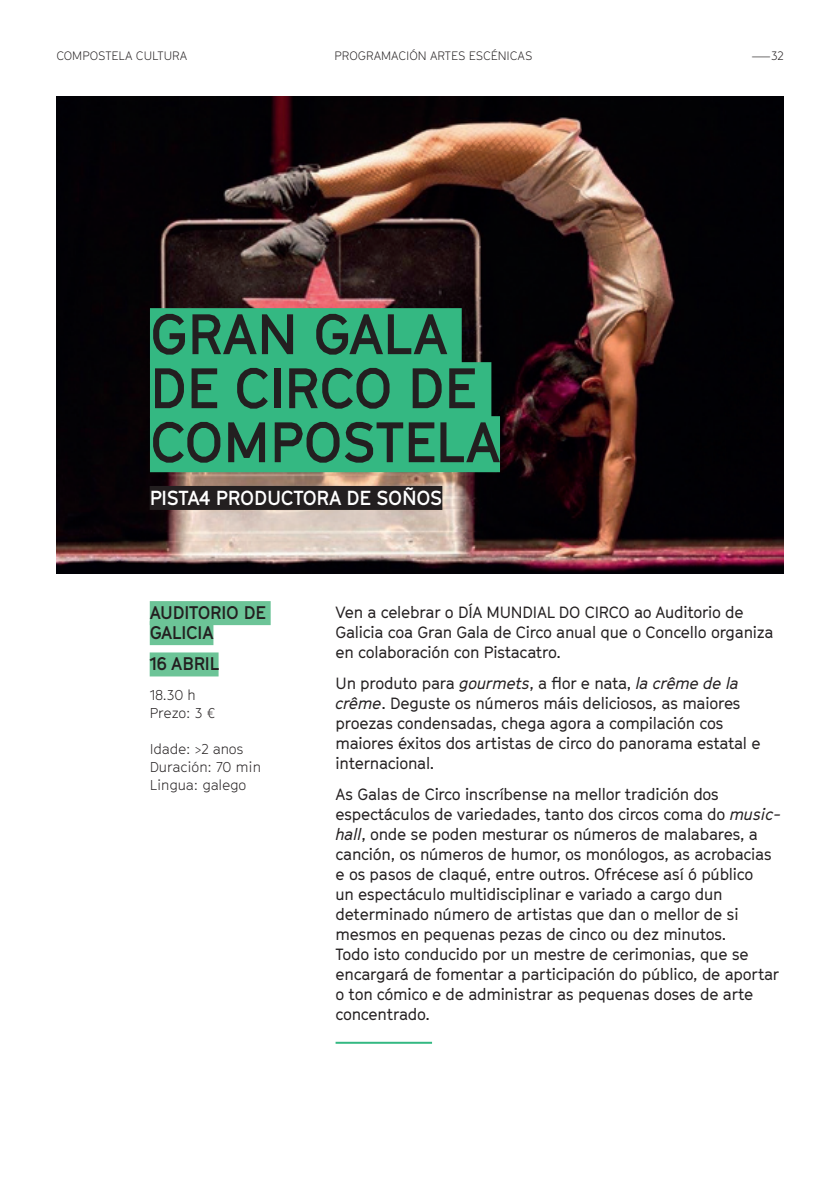
<style>
.page{position:relative;width:840px;height:1191px;background:#fff}
.page>*{position:absolute;margin:0;border:0;box-sizing:border-box;transform-origin:0 0}
._11_titulo_familia{font:700 56px/54px "GT Cinetype";letter-spacing:-.01em;color:#231f20}
._2_compañia{font:700 20px "GT Cinetype";letter-spacing:-.015em;color:#fff}
._33_lugar_data_verde{font:700 18px/20px "GT Cinetype";letter-spacing:-.01em;color:#231f20}
._5_txt_obra{font:16px/20px "GT Cinetype";letter-spacing:-.015em;color:#231f20}
._4_hora_e_info{font:300 14px "GT Cinetype";color:#231f20}
.t1{font:300 12px "GT Cinetype";color:#231f20}
.s1{font-family:"Replica Std"}
.s2{font-style:italic}
</style>
<div class="page">
<img style="left:57px;top:96px;width:725px;height:478px">
<div style="left:150px;top:308px;width:311px;height:56px;background:#34b882"></div>
<div style="left:150px;top:362px;width:341px;height:56px;background:#34b882"></div>
<div style="left:150px;top:416px;width:349px;height:56px;background:#34b882"></div>
<div style="left:150px;top:486px;width:292px;height:24px;background:#231f20"></div>
<hr style="left:335px;top:1041px;width:97px;height:2px;background:#34b882">
<div style="left:150px;top:601px;width:120px;height:24px;background:#6cc497"></div>
<div style="left:150px;top:621px;width:63px;height:24px;background:#6cc497"></div>
<div style="left:150px;top:652px;width:68px;height:24px;background:#6cc497"></div>
<p class="t1" style="left:56px;top:49px;width:132px">COMPOSTELA CULTURA</p>
<p class="t1" style="left:334px;top:49px;width:199px">PROGRAMACIÓN ARTES ESCÉNICAS</p>
<p class="t1" style="left:751px;top:49px;width:33px"><span class="s1">—</span>32</p>
<p class="_11_titulo_familia" style="left:150px;top:306px;width:352px">GRAN GALA<br>DE CIRCO DE<br>COMPOSTELA</p>
<p class="_2_compañia" style="left:150px;top:486px;width:294px">PISTA4 PRODUCTORA DE SOÑOS</p>
<p class="_33_lugar_data_verde" style="left:150px;top:602px;width:118px">AUDITORIO DE<br>GALICIA</p>
<p class="_33_lugar_data_verde" style="left:150px;top:654px;width:71px">16 ABRIL</p>
<p class="_4_hora_e_info" style="left:150px;top:686px;width:47px">18.30 h</p>
<p class="_4_hora_e_info" style="left:150px;top:704px;width:67px">Prezo: 3 €</p>
<p class="_4_hora_e_info" style="left:150px;top:740px;width:95px">Idade: &gt;2 anos</p>
<p class="_4_hora_e_info" style="left:150px;top:758px;width:113px">Duración: 70 min</p>
<p class="_4_hora_e_info" style="left:150px;top:776px;width:98px">Lingua: galego</p>
<p class="_5_txt_obra" style="left:335px;top:601px;width:439px">Ven a celebrar o DÍA MUNDIAL DO CIRCO ao Auditorio de<br>Galicia coa Gran Gala de Circo anual que o Concello organiza en colaboración con Pistacatro.</p>
<p class="_5_txt_obra" style="left:335px;top:673px;width:426px">Un produto para <span class="s2">gourmets</span>, a flor e nata, <span class="s2">la crême de la crême</span>. Deguste os números máis deliciosos, as maiores proezas condensadas, chega agora a compilación cos maiores éxitos dos artistas de circo do panorama estatal e internacional.</p>
<p class="_5_txt_obra" style="left:335px;top:784px;width:447px">As Galas de Circo inscríbense na mellor tradición dos espectáculos de variedades, tanto dos circos coma do <span class="s2">music&shy;hall</span>, onde se poden mesturar os números de malabares, a canción, os números de humor, os monólogos, as acrobacias e os pasos de claqué, entre outros. Ofrécese así ó público<br>un espectáculo multidisciplinar e variado a cargo dun determinado número de artistas que dan o mellor de si mesmos en pequenas pezas de cinco ou dez minutos.<br>Todo isto conducido por un mestre de cerimonias, que se encargará de fomentar a participación do público, de aportar o ton cómico e de administrar as pequenas doses de arte concentrado.</p>
</div>
